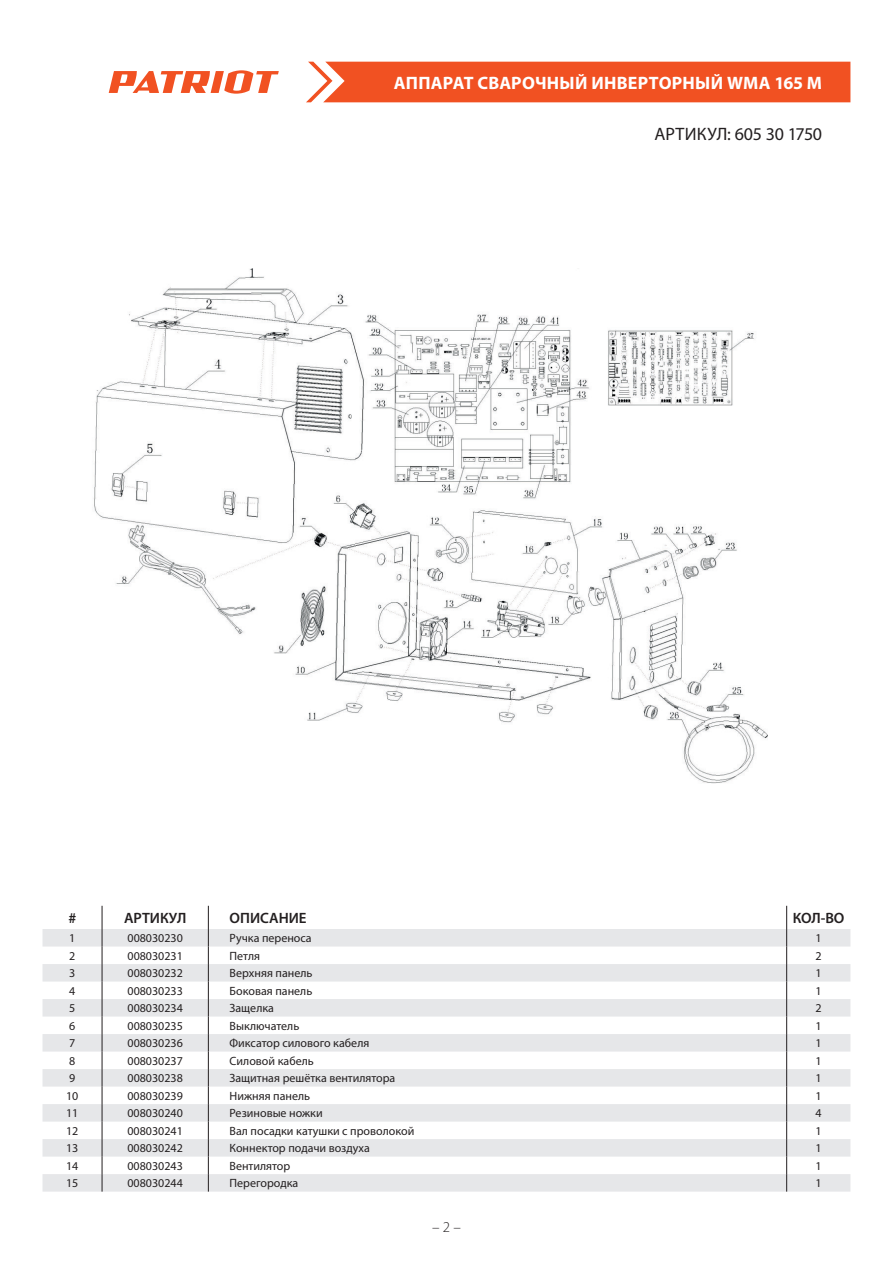
<style>
.page{position:relative;width:893px;height:1263px;background:#fff}
.page>*{position:absolute;margin:0;border:0;box-sizing:border-box;transform-origin:0 0}
.t1{font:700 18px "Myriad Pro";letter-spacing:.01em;color:#fff}
.t2{font:18px "Myriad Pro";letter-spacing:-.015em;color:#231f20}
.t3{font:600 15px "Myriad Pro";color:#231f20}
.t4{font:300 15px "Myriad Pro";color:#231f20}
.t5{font:12px "Myriad Pro";color:#231f20}
</style>
<div class="page">
<div style="left:306px;top:62px;width:544px;height:40px;background:#f15122"></div>
<svg style="left:109px;top:70px;width:170px;height:24px"></svg>
<svg style="left:43px;top:929px;width:807px;height:262px;fill:#e7e8ea"></svg>
<svg style="left:102px;top:906px;width:1px;height:285px"></svg>
<svg style="left:208px;top:906px;width:1px;height:285px"></svg>
<svg style="left:786px;top:906px;width:1px;height:285px"></svg>
<img style="left:94px;top:269px;width:674px;height:515px">
<h1 class="t1" style="left:394px;top:71px;width:430px">Аппарат сварочный инверторный WMA 165 M</h1>
<h1 class="t2" style="left:654px;top:123px;width:169px">АРТИ КУЛ: 605 30 1750</h1>
<p class="t3" style="left:68px;top:908px;width:9px">#</p>
<p class="t3" style="left:124px;top:908px;width:64px">АРТИКУЛ</p>
<p class="t3" style="left:230px;top:908px;width:78px">ОПИСАНИЕ</p>
<p class="t3" style="left:793px;top:908px;width:53px">КОЛ-ВО</p>
<p class="t5" style="left:69px;top:931px;width:8px">1</p>
<p class="t5" style="left:128px;top:931px;width:57px">008030230</p>
<p class="t5" style="left:230px;top:931px;width:84px">Ручка переноса</p>
<p class="t5" style="left:815px;top:931px;width:8px">1</p>
<p class="t5" style="left:69px;top:948px;width:8px">2</p>
<p class="t5" style="left:128px;top:948px;width:57px">008030231</p>
<p class="t5" style="left:230px;top:948px;width:32px">Петля</p>
<p class="t5" style="left:815px;top:948px;width:8px">2</p>
<p class="t5" style="left:69px;top:966px;width:8px">3</p>
<p class="t5" style="left:128px;top:966px;width:57px">008030232</p>
<p class="t5" style="left:230px;top:966px;width:84px">Верхняя панель</p>
<p class="t5" style="left:815px;top:966px;width:8px">1</p>
<p class="t5" style="left:69px;top:983px;width:8px">4</p>
<p class="t5" style="left:128px;top:983px;width:57px">008030233</p>
<p class="t5" style="left:230px;top:983px;width:84px">Боковая панель</p>
<p class="t5" style="left:815px;top:983px;width:8px">1</p>
<p class="t5" style="left:69px;top:1001px;width:8px">5</p>
<p class="t5" style="left:128px;top:1001px;width:57px">008030234</p>
<p class="t5" style="left:230px;top:1001px;width:46px">Защелка</p>
<p class="t5" style="left:815px;top:1001px;width:8px">2</p>
<p class="t5" style="left:69px;top:1018px;width:8px">6</p>
<p class="t5" style="left:128px;top:1018px;width:57px">008030235</p>
<p class="t5" style="left:230px;top:1018px;width:71px">Выключатель</p>
<p class="t5" style="left:815px;top:1018px;width:8px">1</p>
<p class="t5" style="left:69px;top:1036px;width:8px">7</p>
<p class="t5" style="left:128px;top:1036px;width:57px">008030236</p>
<p class="t5" style="left:230px;top:1036px;width:141px">Фиксатор силового кабеля</p>
<p class="t5" style="left:815px;top:1036px;width:8px">1</p>
<p class="t5" style="left:69px;top:1053px;width:8px">8</p>
<p class="t5" style="left:128px;top:1053px;width:57px">008030237</p>
<p class="t5" style="left:230px;top:1053px;width:86px">Силовой кабель</p>
<p class="t5" style="left:815px;top:1053px;width:8px">1</p>
<p class="t5" style="left:69px;top:1071px;width:8px">9</p>
<p class="t5" style="left:128px;top:1071px;width:57px">008030238</p>
<p class="t5" style="left:230px;top:1071px;width:167px">Защитная решётка вентилятора</p>
<p class="t5" style="left:815px;top:1071px;width:8px">1</p>
<p class="t5" style="left:66px;top:1088px;width:14px">10</p>
<p class="t5" style="left:127px;top:1088px;width:57px">008030239</p>
<p class="t5" style="left:230px;top:1088px;width:82px">Нижняя панель</p>
<p class="t5" style="left:815px;top:1088px;width:8px">1</p>
<p class="t5" style="left:66px;top:1106px;width:14px">11</p>
<p class="t5" style="left:127px;top:1106px;width:57px">008030240</p>
<p class="t5" style="left:230px;top:1106px;width:95px">Резиновые ножки</p>
<p class="t5" style="left:815px;top:1106px;width:8px">4</p>
<p class="t5" style="left:66px;top:1123px;width:14px">12</p>
<p class="t5" style="left:127px;top:1123px;width:57px">008030241</p>
<p class="t5" style="left:230px;top:1123px;width:186px">Вал посадки катушки с проволокой</p>
<p class="t5" style="left:815px;top:1123px;width:8px">1</p>
<p class="t5" style="left:66px;top:1141px;width:14px">13</p>
<p class="t5" style="left:127px;top:1141px;width:57px">008030242</p>
<p class="t5" style="left:230px;top:1141px;width:142px">Коннектор подачи воздуха</p>
<p class="t5" style="left:815px;top:1141px;width:8px">1</p>
<p class="t5" style="left:66px;top:1158px;width:14px">14</p>
<p class="t5" style="left:127px;top:1158px;width:57px">008030243</p>
<p class="t5" style="left:230px;top:1158px;width:62px">Вентилятор</p>
<p class="t5" style="left:815px;top:1158px;width:8px">1</p>
<p class="t5" style="left:66px;top:1176px;width:14px">15</p>
<p class="t5" style="left:127px;top:1176px;width:57px">008030244</p>
<p class="t5" style="left:230px;top:1176px;width:70px">Перегородка</p>
<p class="t5" style="left:815px;top:1176px;width:8px">1</p>
<p class="t4" style="left:432px;top:1218px;width:30px">– 2 –</p>
</div>
